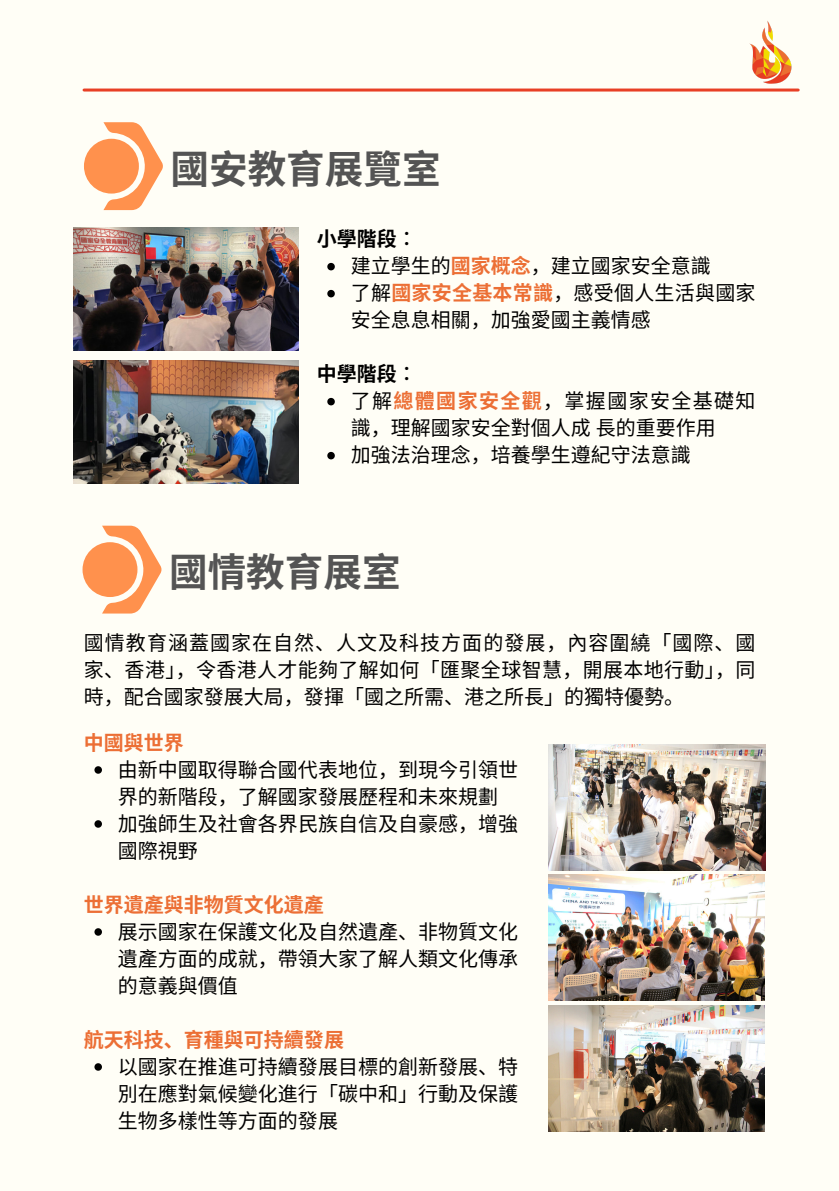
<style>
.page{position:relative;width:839px;height:1191px;background:#fff}
.page>*{position:absolute;margin:0;border:0;box-sizing:border-box;transform-origin:0 0}
.t1{font:700 38.6px "Noto Sans CJ Ksc";color:#545454}
.t2{font:20px/27px "Noto Sans CJ Ksc";color:#000}
.t3{font:700 20px "Noto Sans CJ Ksc";color:#ec6f35}
.t4{font:700 20px "Noto Sans CJ Ksc";color:#000}
.s1{font-weight:700;color:#ec6f35}
</style>
<div class="page">
<div style="left:0;top:0;width:838px;height:1191px;background:#fffef6"></div>
<svg style="left:103px;top:122px;width:60px;height:88px"></svg>
<div style="left:84px;top:139px;width:55px;height:55px;background:#ff914d;border-radius:50%"></div>
<svg style="left:102px;top:526px;width:60px;height:88px"></svg>
<div style="left:82px;top:542px;width:55px;height:55px;background:#ff914d;border-radius:50%"></div>
<img style="left:74px;top:360px;width:225px;height:123px">
<img style="left:74px;top:227px;width:225px;height:123px">
<hr style="left:84px;top:89px;width:714px;height:3px;background:#e83f25">
<img style="left:727px;top:21px;width:73px;height:71px">
<img style="left:548px;top:1005px;width:216px;height:126px">
<img style="left:548px;top:744px;width:217px;height:126px">
<img style="left:548px;top:875px;width:216px;height:126px">
<svg style="left:94px;top:766px;width:8px;height:8px"></svg>
<svg style="left:94px;top:820px;width:8px;height:8px"></svg>
<svg style="left:94px;top:928px;width:8px;height:8px"></svg>
<svg style="left:94px;top:1063px;width:8px;height:8px"></svg>
<svg style="left:327px;top:263px;width:8px;height:7px"></svg>
<svg style="left:327px;top:290px;width:8px;height:7px"></svg>
<svg style="left:327px;top:398px;width:8px;height:7px"></svg>
<svg style="left:327px;top:452px;width:8px;height:7px"></svg>
<p class="t1" style="left:170px;top:138px;width:272px">國安教育展覽室</p>
<p class="t4" style="left:317px;top:223px;width:101px">小學階段︰</p>
<p class="t2" style="left:351px;top:252px;width:361px">建立學生的<span class="s1">國家概念</span>，建立國家安全意識</p>
<h2 class="t2" style="left:351px;top:279px;width:406px">了解<span class="s1">國家安全基本常識</span>，感受個人生活與國家安全息息相關，加強愛國主義情感</h2>
<p class="t4" style="left:317px;top:358px;width:101px">中學階段︰</p>
<h2 class="t2" style="left:351px;top:387px;width:406px">了解<span class="s1">總體國家安全觀</span>，掌握國家安全基礎知識，理解國家安全對個人成長的重要作用</h2>
<p class="t2" style="left:351px;top:441px;width:341px">加強法治理念，培養學生遵紀守法意識</p>
<p class="t1" style="left:169px;top:541px;width:233px">國情教育展室</p>
<p class="t2" style="left:84px;top:628px;width:673px;text-align:justify">國情教育涵蓋國家在自然、人文及科技方面的發展，內容圍繞「國際、國家、香港」，令香港人才能夠了解如何「匯聚全球智慧，開展本地行動」，同時，配合國家發展大局，發揮「國之所需、港之所長」的獨特優勢。</p>
<h2 class="t3" style="left:84px;top:727px;width:101px">中國與世界</h2>
<p class="t2" style="left:118px;top:755px;width:401px">由新中國取得聯合國代表地位，到現今引領世界的新階段，了解國家發展歷程和未來規劃</p>
<p class="t2" style="left:118px;top:809px;width:401px">加強師生及社會各界民族自信及自豪感，增強國際視野</p>
<p class="t3" style="left:84px;top:889px;width:241px">世界遺產與非物質文化遺產</p>
<h1 class="t2" style="left:118px;top:917px;width:401px;text-align:justify">展示國家在保護文化及自然遺產、非物質文化遺產方面的成就，帶領大家了解人類文化傳承的意義與價值</h1>
<p class="t3" style="left:84px;top:1024px;width:261px">航天科技、育種與可持續發展</p>
<h2 class="t2" style="left:118px;top:1052px;width:401px;text-align:justify">以國家在推進可持續發展目標的創新發展、特別在應對氣候變化進行「碳中和」行動及保護生物多樣性等方面的發展</h2>
</div>
